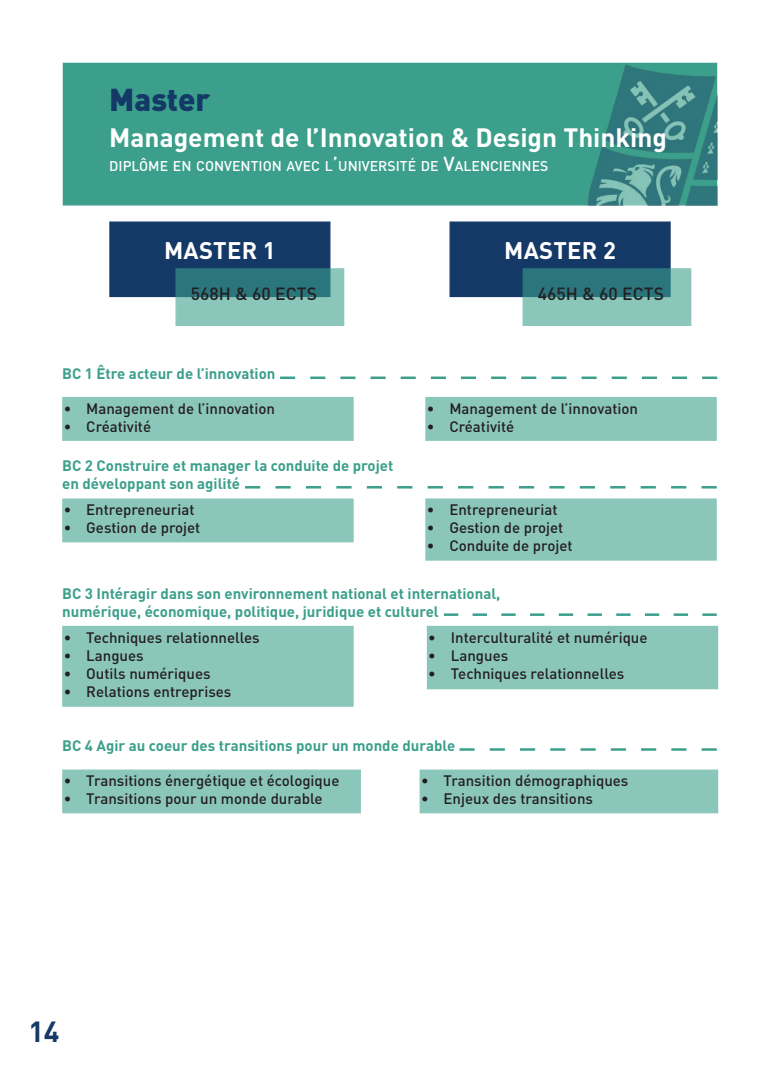
<style>
.page{position:relative;width:780px;height:1088px;background:#fff}
.page>*{position:absolute;margin:0;border:0;box-sizing:border-box;transform-origin:0 0}
.t1{font:900 31.25px "DIN Pro";color:#153967}
.t2{font:700 28.75px "DIN Pro";color:#153967}
.t3{font:700 26.25px "DIN Pro";color:#fff}
.t4{font:700 23.75px "DIN Pro";letter-spacing:.01em;color:#fff}
.t5{font:500 17.5px "DIN Pro";color:#231f20}
.t6{font:500 15px "DIN Pro";color:#231f20}
.t7{font:700 15px/18px "DIN Pro";color:#3b9f8c}
.t8{font:500 14px "DIN Pro";color:#fff}
.s1{font-size:20px}
</style>
<div class="page">
<div style="left:63px;top:63px;width:654px;height:143px;background:#3b9f8c;border:1px solid #3b9f8c"></div>
<img style="left:578px;top:63px;width:139px;height:143px">
<div style="left:109px;top:221px;width:221px;height:76px;background:#153967;border:1px solid #153967"></div>
<div style="left:449px;top:221px;width:221px;height:76px;background:#153967;border:1px solid #153967"></div>
<svg style="left:175px;top:268px;width:169px;height:58px;background:#5ea09d"></svg>
<svg style="left:522px;top:268px;width:169px;height:58px;background:#60a29f"></svg>
<svg style="left:280px;top:376px;width:437px;height:3px"></svg>
<svg style="left:245px;top:486px;width:471px;height:2px"></svg>
<svg style="left:444px;top:613px;width:272px;height:3px"></svg>
<svg style="left:459px;top:748px;width:257px;height:3px"></svg>
<div style="left:62px;top:397px;width:291px;height:44px;background:#8bc6bb"></div>
<div style="left:425px;top:397px;width:291px;height:44px;background:#8bc6bb"></div>
<div style="left:62px;top:498px;width:291px;height:44px;background:#8bc6bb"></div>
<div style="left:425px;top:498px;width:291px;height:63px;background:#8bc6bb"></div>
<div style="left:62px;top:626px;width:291px;height:81px;background:#8bc6bb"></div>
<div style="left:427px;top:626px;width:291px;height:63px;background:#8bc6bb"></div>
<div style="left:62px;top:769px;width:299px;height:44px;background:#8bc6bb"></div>
<div style="left:419px;top:769px;width:299px;height:44px;background:#8bc6bb"></div>
<h1 class="t1" style="left:109px;top:79px;width:102px">Master</h1>
<h3 class="t3" style="left:109px;top:120px;width:559px">Management de l’Innovation &amp; Design Thinking</h3>
<p class="t8" style="left:109px;top:157px;width:440px">DIPLÔME EN CONVENTION AVEC L<span class="s1">’</span>UNIVERSITÉ DE <span class="s1">V</span>ALENCIENNES</p>
<h3 class="t4" style="left:164px;top:235px;width:113px">MASTER 1</h3>
<h3 class="t4" style="left:504px;top:235px;width:113px">MASTER 2</h3>
<p class="t5" style="left:191px;top:282px;width:128px">568H &amp; 60 ECTS</p>
<p class="t5" style="left:537px;top:282px;width:128px">465H &amp; 60 ECTS</p>
<p class="t7" style="left:62px;top:363px;width:215px">BC 1 Être acteur de l’innovation</p>
<p class="t6" style="left:64px;top:398px;width:213px">• Management de l’innovation</p>
<p class="t6" style="left:64px;top:416px;width:89px">• Créativité</p>
<p class="t7" style="left:62px;top:456px;width:332px">BC 2 Construire et manager la conduite de projet en développant son agilité</p>
<p class="t6" style="left:64px;top:500px;width:132px">• Entrepreneuriat</p>
<p class="t6" style="left:64px;top:518px;width:138px">• Gestion de projet</p>
<p class="t6" style="left:427px;top:398px;width:213px">• Management de l’innovation</p>
<p class="t6" style="left:427px;top:416px;width:89px">• Créativité</p>
<p class="t6" style="left:427px;top:500px;width:132px">• Entrepreneuriat</p>
<p class="t6" style="left:427px;top:518px;width:138px">• Gestion de projet</p>
<p class="t6" style="left:427px;top:536px;width:147px">• Conduite de projet</p>
<p class="t7" style="left:62px;top:583px;width:439px">BC 3 Intéragir dans son environnement national et international, numérique, économique, politique, juridique et culturel</p>
<p class="t6" style="left:64px;top:627px;width:197px">• Techniques relationnelles</p>
<p class="t6" style="left:64px;top:645px;width:81px">• Langues</p>
<p class="t6" style="left:64px;top:663px;width:148px">• Outils numériques</p>
<p class="t6" style="left:64px;top:681px;width:169px">• Relations entreprises</p>
<p class="t6" style="left:428px;top:627px;width:221px">• Interculturalité et numérique</p>
<p class="t6" style="left:428px;top:645px;width:81px">• Langues</p>
<p class="t6" style="left:428px;top:663px;width:197px">• Techniques relationnelles</p>
<p class="t7" style="left:62px;top:736px;width:394px">BC 4 Agir au coeur des transitions pour un monde durable</p>
<p class="t6" style="left:64px;top:771px;width:277px">• Transitions énergétique et écologique</p>
<p class="t6" style="left:64px;top:789px;width:260px">• Transitions pour un monde durable</p>
<p class="t6" style="left:421px;top:771px;width:209px">• Transition démographiques</p>
<p class="t6" style="left:421px;top:789px;width:173px">• Enjeux des transitions</p>
<h2 class="t2" style="left:28px;top:1012px;width:33px">14</h2>
</div>
